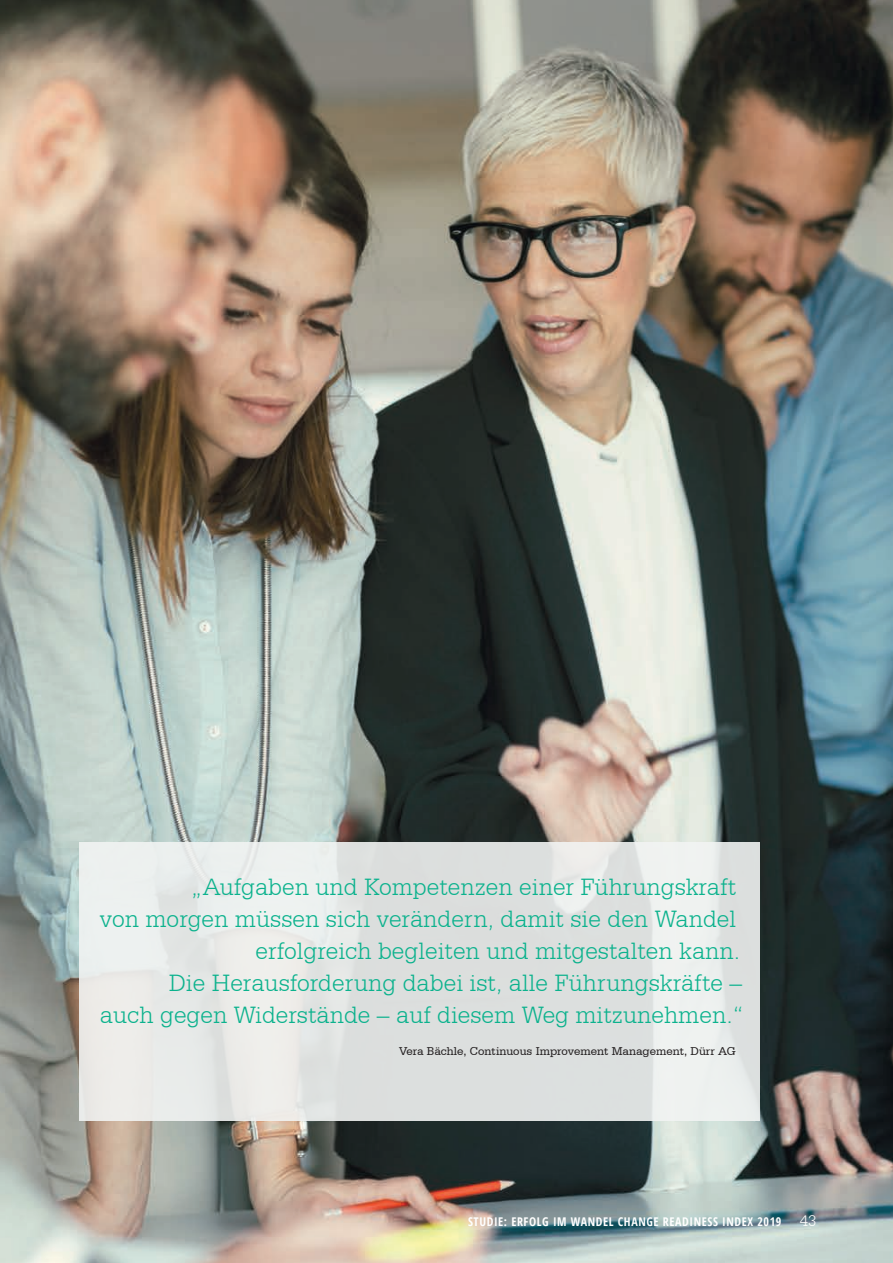
<style>
.page{position:relative;width:893px;height:1263px;background:#fff}
.page>*{position:absolute;margin:0;border:0;box-sizing:border-box;transform-origin:0 0}
.t1{font:300 25.5px "Serifa BT";color:#0bb28d}
.t2{font:12px "Serifa BT";color:#231f20}
.t3{font:700 condensed 12px "Open Sans";letter-spacing:.05em;color:#fff}
.s1{font-family:"Serifa BT";font-weight:300;font-stretch:normal;font-size:16.5px}
</style>
<div class="page">
<img style="left:0;top:0;width:893px;height:1263px">
<div style="left:79px;top:842px;width:681px;height:279px;background:linear-gradient(to bottom,#e5e8e6,#e2e4e3)"></div>
<p class="t1" style="left:191px;top:872px;width:546px">„Aufgaben und Kompetenzen einer Führungskraft</p>
<p class="t1" style="left:100px;top:904px;width:638px">von morgen müssen sich verändern, damit sie den Wandel</p>
<p class="t1" style="left:255px;top:936px;width:486px">erfolgreich begleiten und mitgestalten kann.</p>
<p class="t1" style="left:169px;top:968px;width:575px">Die Herausforderung dabei ist, alle Führungskräfte –</p>
<p class="t1" style="left:100px;top:1000px;width:645px">auch gegen Widerstände – auf diesem Weg mitzunehmen.“</p>
<p class="t2" style="left:399px;top:1043px;width:338px">Vera Bächle, Continuous Improvement Management, Dürr AG</p>
<p class="t3" style="left:468px;top:1213px;width:350px">STUDIE: ERFOLG IM WANDEL CHANGE READINESS INDEX 2019 <span class="s1">43</span></p>
</div>
